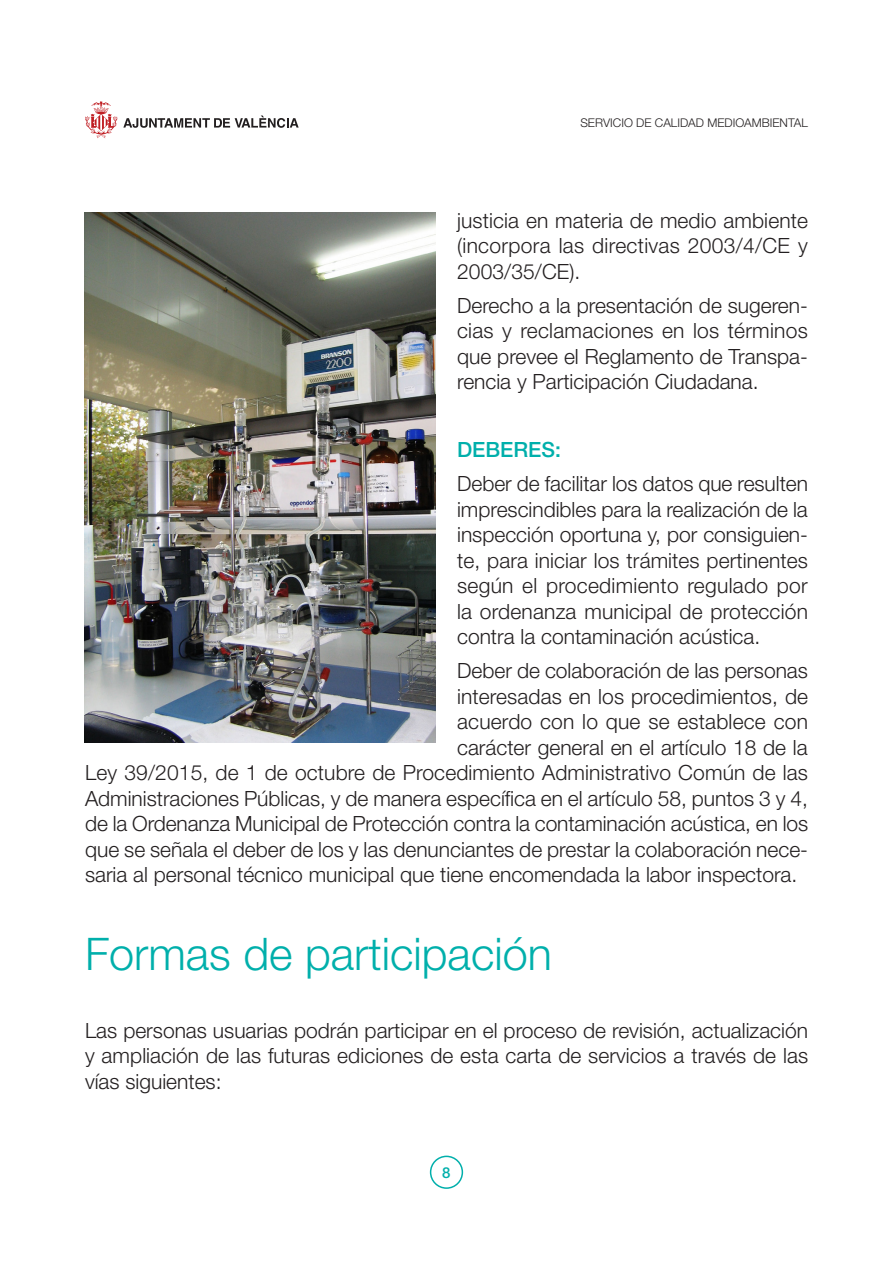
<style>
.page{position:relative;width:893px;height:1263px;background:#fff}
.page>*{position:absolute;margin:0;border:0;box-sizing:border-box;transform-origin:0 0}
.Texto_corrido{font:300 45px "Helvetica Neue LT Pro";color:#00afab}
.Texto_corrido-2{font:300 21px/25.5px "Helvetica Neue LT Pro";color:#231f20;text-align:justify}
.Texto_corrido-3{font:500 21px "Helvetica Neue LT Pro";color:#00afab}
.t1{font:500 15px "Helvetica Neue LT Pro";color:#00afab}
.t2{font:300 12px "Helvetica Neue LT Pro";color:#231f20}
</style>
<div class="page">
<svg style="left:85px;top:101px;width:32px;height:37px"></svg>
<svg style="left:123px;top:116px;width:176px;height:12px"></svg>
<div style="left:430px;top:1155px;width:33px;height:34px;border:2px solid #00afab;border-radius:50%"></div>
<img style="left:84px;top:213px;width:352px;height:529px">
<p class="t2" style="left:580px;top:116px;width:229px">SERVICIO DE CALIDAD MEDIOAMBIENTAL</p>
<p class="Texto_corrido-2" style="left:457px;top:207px;width:352px">justicia en materia de medio ambiente (incorpora las directivas 2003/4/CE y 2003/35/CE).</p>
<p class="Texto_corrido-2" style="left:457px;top:292px;width:352px">Derecho a la presentación de sugeren&shy;cias y reclamaciones en los términos que prevee el Reglamento de Transpa&shy;rencia y Participación Ciudadana.</p>
<p class="Texto_corrido-3" style="left:457px;top:437px;width:105px">DEBERES:</p>
<p class="Texto_corrido-2" style="left:457px;top:470px;width:352px">Deber de facilitar los datos que resulten imprescindibles para la realización de la inspección oportuna y, por consiguien&shy;te, para iniciar los trámites pertinentes según el procedimiento regulado por la ordenanza municipal de protección contra la contaminación acústica.</p>
<p class="Texto_corrido-2" style="left:457px;top:657px;width:352px">Deber de colaboración de las personas</p>
<p class="Texto_corrido-2" style="left:457px;top:683px;width:352px">interesadas en los procedimientos, de</p>
<p class="Texto_corrido-2" style="left:457px;top:708px;width:352px">acuerdo con lo que se establece con</p>
<p class="Texto_corrido-2" style="left:457px;top:734px;width:352px">carácter general en el artículo 18 de la</p>
<p class="Texto_corrido-2" style="left:85px;top:759px;width:724px">Ley 39/2015, de 1 de octubre de Procedimiento Administrativo Común de las</p>
<p class="Texto_corrido-2" style="left:85px;top:785px;width:724px">Administraciones Públicas, y de manera específica en el artículo 58, puntos 3 y 4,</p>
<p class="Texto_corrido-2" style="left:85px;top:810px;width:725px">de la Ordenanza Municipal de Protección contra la contaminación acústica, en los</p>
<p class="Texto_corrido-2" style="left:85px;top:836px;width:724px">que se señala el deber de los y las denunciantes de prestar la colaboración nece-</p>
<p class="Texto_corrido-2" style="left:85px;top:861px;width:714px">saria al personal técnico municipal que tiene encomendada la labor inspectora.</p>
<p class="Texto_corrido" style="left:85px;top:926px;width:468px">Formas de participación</p>
<p class="Texto_corrido-2" style="left:85px;top:1017px;width:725px">Las personas usuarias podrán participar en el proceso de revisión, actualización y ampliación de las futuras ediciones de esta carta de servicios a través de las vías siguientes:</p>
<p class="t1" style="left:442px;top:1163px;width:10px">8</p>
</div>
